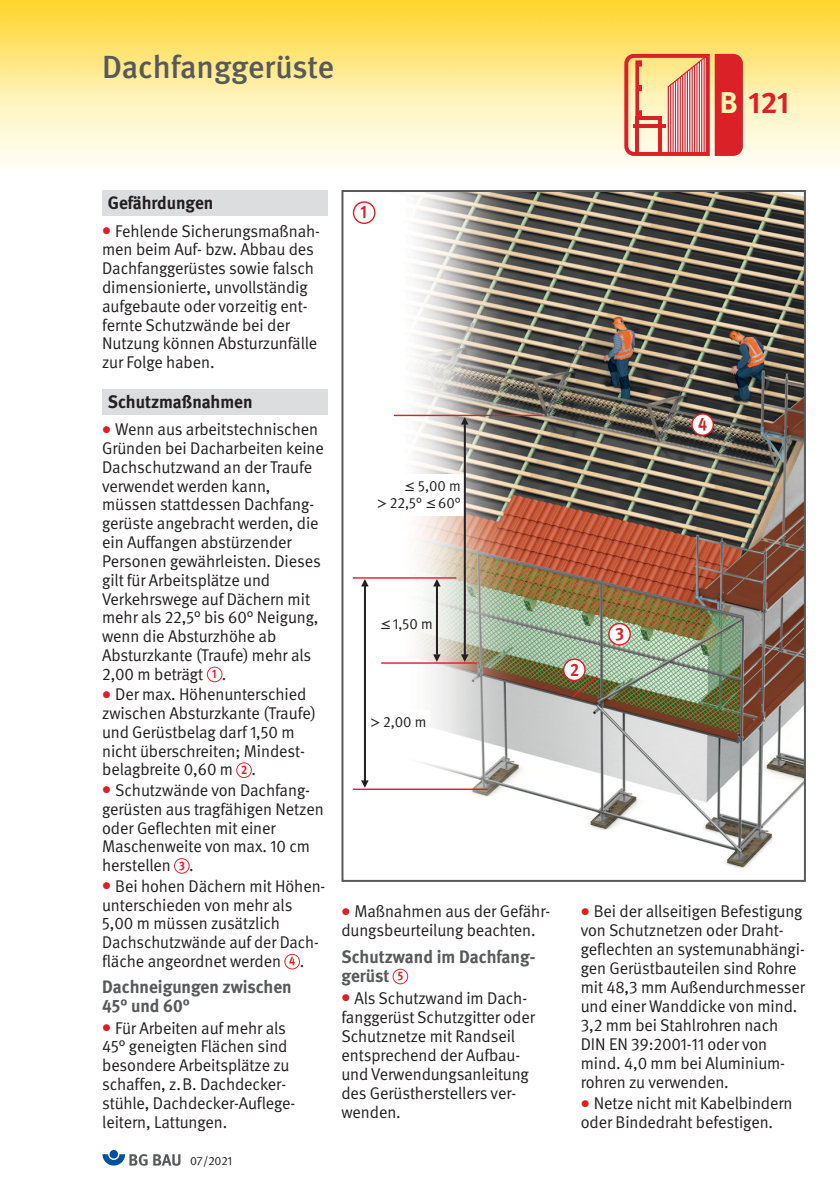
<style>
.page{position:relative;width:840px;height:1191px;background:#fff}
.page>*{position:absolute;margin:0;border:0;box-sizing:border-box;transform-origin:0 0}
.t1{font:500 32px "DGUV Meta";letter-spacing:-.005em;color:#58595b}
.t2{font:700 30px "DGUV Meta";color:#da2128}
.t3{font:700 18px/18.8px "DGUV Meta";color:#58595b}
.t4{font:700 18px "DGUV Meta";color:#231f20}
.t5{font:700 18px "DGUV Meta";color:#da2128;scale:.9 1}
.t6{font:17px/18.8px "DGUV Meta";letter-spacing:-.005em;color:#231f20}
.t7{font:15px/17px "DGUV Meta";color:#231f20;text-align:right}
.t8{font:700 12.4px "DGUV Meta";color:#da2128;scale:.9 1}
.t9{font:12px "DGUV Meta";letter-spacing:-.005em;color:#231f20}
.s1{color:#fff9ae}
.s2{color:#da2128}
.s3{font-family:"Lucida Grande"}
</style>
<div class="page">
<svg style="left:0;top:96px;width:839px;height:70px;background:#fdf1d3"></svg>
<img style="left:0;top:0;width:839px;height:96px">
<hr style="left:635px;top:116px;width:26px;height:3px;background:#da2128">
<hr style="left:633px;top:124px;width:33px;height:4px;background:#da2128">
<svg style="left:624px;top:54px;width:17px;height:102px;background:#eb876f"></svg>
<div style="left:714px;top:54px;width:28px;height:102px;background:#da2128"></div>
<img style="left:391px;top:193px;width:411px;height:675px">
<div style="left:341px;top:190px;width:464px;height:692px;border:2px solid #58595b"></div>
<svg style="left:352px;top:201px;width:23px;height:23px"></svg>
<div style="left:354px;top:203px;width:20px;height:20px;background:#fff;border-radius:50%"></div>
<svg style="left:691px;top:413px;width:22px;height:23px"></svg>
<div style="left:692px;top:414px;width:20px;height:20px;background:#fff;border-radius:50%"></div>
<svg style="left:570px;top:674px;width:28px;height:25px"></svg>
<svg style="left:562px;top:658px;width:23px;height:23px"></svg>
<div style="left:564px;top:660px;width:20px;height:20px;background:#fff;border-radius:50%"></div>
<svg style="left:607px;top:623px;width:23px;height:22px"></svg>
<div style="left:609px;top:624px;width:20px;height:20px;background:#fff;border-radius:50%"></div>
<hr style="left:393px;top:415px;width:149px;height:1px;background:#da2128">
<hr style="left:352px;top:577px;width:104px;height:1px;background:#da2128">
<hr style="left:352px;top:788px;width:135px;height:2px;background:#da2128">
<hr style="left:435px;top:584px;width:2px;height:70px;background:#231f20">
<svg style="left:433px;top:579px;width:7px;height:7px"></svg>
<svg style="left:433px;top:654px;width:7px;height:8px"></svg>
<hr style="left:364px;top:584px;width:2px;height:198px;background:#231f20">
<svg style="left:361px;top:579px;width:7px;height:7px"></svg>
<svg style="left:361px;top:780px;width:7px;height:8px"></svg>
<div style="left:352px;top:474px;width:111px;height:42px;background:#fff"></div>
<div style="left:369px;top:710px;width:61px;height:26px;background:#fff"></div>
<hr style="left:463px;top:422px;width:2px;height:234px;background:#231f20">
<svg style="left:461px;top:417px;width:7px;height:7px"></svg>
<svg style="left:461px;top:654px;width:7px;height:8px"></svg>
<hr style="left:381px;top:662px;width:95px;height:2px;background:#da2128">
<div style="left:102px;top:190px;width:225px;height:25px;background:#dcddde"></div>
<div style="left:102px;top:389px;width:225px;height:25px;background:#dcddde"></div>
<svg style="left:236px;top:762px;width:16px;height:16px"></svg>
<div style="left:237px;top:763px;width:14px;height:14px;background:#fff;border-radius:50%"></div>
<svg style="left:207px;top:666px;width:15px;height:16px"></svg>
<div style="left:208px;top:667px;width:13px;height:14px;background:#fff;border-radius:50%"></div>
<svg style="left:174px;top:858px;width:15px;height:15px"></svg>
<div style="left:175px;top:859px;width:13px;height:13px;background:#fff;border-radius:50%"></div>
<svg style="left:284px;top:954px;width:16px;height:15px"></svg>
<div style="left:285px;top:954px;width:14px;height:14px;background:#fff;border-radius:50%"></div>
<svg style="left:392px;top:968px;width:16px;height:16px"></svg>
<div style="left:393px;top:969px;width:14px;height:14px;background:#fff;border-radius:50%"></div>
<div style="left:109px;top:1150px;width:9px;height:8px;background:#00519c;border-radius:50%"></div>
<svg style="left:102px;top:1154px;width:45px;height:11px"></svg>
<svg style="left:153px;top:1154px;width:27px;height:11px"></svg>
<h1 class="t1" style="left:102px;top:48px;width:233px">Dachfanggerüste</h1>
<h2 class="t2" style="left:719px;top:90px;width:71px"><span class="s1">B</span> 121</h2>
<p class="t4" style="left:108px;top:196px;width:107px">Gefährdungen</p>
<p class="t6" style="left:102px;top:222px;width:219px"><span class="s2">●</span> Fehlende Sicherungsmaßnah&shy;men beim Auf- bzw. Abbau des<br>Dachfanggerüstes sowie falsch dimensionierte, unvollständig aufgebaute oder vorzeitig ent&shy;fernte Schutzwände bei der<br>Nutzung können Absturzunfälle zur Folge haben.</p>
<p class="t4" style="left:108px;top:394px;width:146px">Schutzmaßnahmen</p>
<p class="t6" style="left:102px;top:421px;width:223px"><span class="s2">●</span> Wenn aus arbeitstechnischen<br>Gründen bei Dacharbeiten keine<br>Dachschutzwand an der Traufe verwendet werden kann, müssen stattdessen Dachfang&shy;gerüste angebracht werden, die ein Auffangen abstürzender<br>Personen gewährleisten. Dieses gilt für Arbeitsplätze und<br>Verkehrs wege auf Dächern mit mehr als 22,5° bis 60° Neigung, wenn die Absturzhöhe ab<br>Absturz kante (Traufe) mehr als<br>2,00 m beträgt .</p>
<p class="t6" style="left:102px;top:686px;width:215px"><span class="s2">●</span> Der max. Höhenunterschied zwischen Absturzkante (Traufe) und Gerüstbelag darf 1,50 m nicht überschreiten; Mindest - belagbreite 0,60 m .</p>
<p class="t6" style="left:102px;top:782px;width:223px"><span class="s2">●</span> Schutzwände von Dachfang - gerüsten aus tragfähigen Netzen oder Geflechten mit einer<br>Maschenweite von max. 10 cm herstellen .</p>
<p class="t6" style="left:102px;top:877px;width:224px"><span class="s2">●</span> Bei hohen Dächern mit Höhen&shy;unterschieden von mehr als<br>5,00 m müssen zusätzlich<br>Dachschutzwände auf der Dach&shy;fläche angeordnet werden .</p>
<p class="t3" style="left:102px;top:978px;width:191px">Dachneigungen zwischen<br>45° und 60°</p>
<p class="t6" style="left:102px;top:1019px;width:194px"><span class="s2">●</span> Für Arbeiten auf mehr als<br>45° geneigten Flächen sind besondere Arbeitsplätze zu schaffen, z.B. Dachdecker - stühle, Dach decker-Auflege - leitern, Lat tungen.</p>
<p class="t8" style="left:212px;top:669px;width:7px">1</p>
<p class="t8" style="left:241px;top:765px;width:8px">2</p>
<p class="t8" style="left:179px;top:860px;width:8px">3</p>
<p class="t8" style="left:289px;top:956px;width:8px">4</p>
<p class="t9" style="left:190px;top:1156px;width:44px">07/2021</p>
<p class="t5" style="left:360px;top:205px;width:9px">1</p>
<p class="t7" style="left:376px;top:478px;width:86px"><span class="s3">≤</span> 5,00 m <span class="s3">&gt;</span>22,5° <span class="s3">≤</span>60°</p>
<p class="t7" style="left:379px;top:616px;width:55px"><span class="s3">≤</span>1,50 m</p>
<p class="t7" style="left:369px;top:714px;width:58px"><span class="s3">&gt;</span>2,00 m</p>
<p class="t6" style="left:341px;top:903px;width:210px"><span class="s2">●</span> Maßnahmen aus der Gefähr&shy;dungsbeurteilung beachten.</p>
<p class="t3" style="left:341px;top:948px;width:195px">Schutzwand im Dachfang - gerüst</p>
<p class="t6" style="left:341px;top:989px;width:195px"><span class="s2">●</span> Als Schutzwand im Dach - fanggerüst Schutzgitter oder<br>Schutznetze mit Randseil entsprechend der Aufbau&shy;und Verwendungsanleitung des Gerüstherstellers ver - wenden.</p>
<p class="t8" style="left:397px;top:971px;width:8px">5</p>
<p class="t5" style="left:697px;top:417px;width:11px">4</p>
<p class="t5" style="left:569px;top:662px;width:12px">2</p>
<p class="t5" style="left:615px;top:626px;width:11px">3</p>
<p class="t6" style="left:580px;top:903px;width:226px"><span class="s2">●</span> Bei der allseitigen Befestigung von Schutznetzen oder Draht - geflechten an systemunabhängi&shy;gen Gerüstbauteilen sind Rohre mit 48,3 mm Außendurchmesser und einer Wanddicke von mind.<br>3,2 mm bei Stahlrohren nach<br>DIN EN 39:2001-11 oder von mind. 4,0 mm bei Aluminium&shy;rohren zu verwenden.</p>
<p class="t6" style="left:580px;top:1095px;width:213px"><span class="s2">●</span> Netze nicht mit Kabelbindern oder Bindedraht befestigen.</p>
</div>
